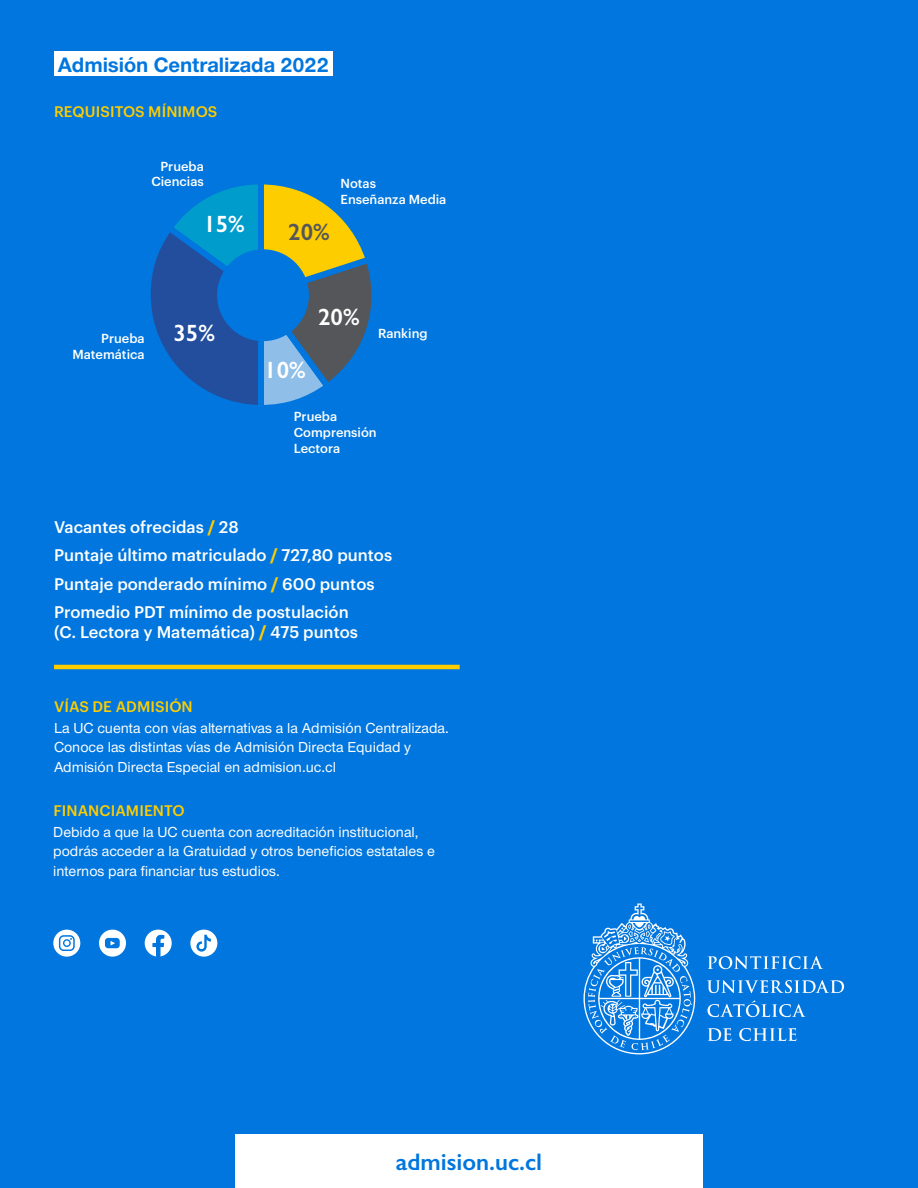
<style>
.page{position:relative;width:918px;height:1188px;background:#0176de}
.page>*{position:absolute;margin:0;border:0;box-sizing:border-box;transform-origin:0 0}
.t1{font:600 24px "Gill Sans";color:#0176de}
.t2{font:600 23.55px "Gill Sans";color:#fff}
.t3{font:600 23.55px "Gill Sans";color:#55565a}
.t4{font:700 21.6px "Nimbus Sans Novus T";color:#0176de}
.t5{font:500 16.5px/28.3px "Graphik";color:#fff}
.t6{font:500 15px/19.5px "Nimbus Sans Novus T";color:#fff}
.t7{font:500 15px "Graphik";letter-spacing:.005em;color:#fecd00}
.t8{font:500 12.9px/15.8px "Graphik";color:#fff}
.s1{font-weight:700;color:#fecd00}
</style>
<div class="page">
<svg style="left:150px;top:184px;width:222px;height:221px"></svg>
<div style="left:54px;top:51px;width:279px;height:25px;background:#fff"></div>
<div style="left:235px;top:1134px;width:468px;height:54px;background:#fff"></div>
<hr style="left:54px;top:665px;width:406px;height:4px;background:#fecd00">
<div style="left:53px;top:930px;width:27px;height:27px;background:#fff;border-radius:50%"></div>
<svg style="left:59px;top:935px;width:16px;height:16px"></svg>
<div style="left:99px;top:930px;width:27px;height:27px;background:#fff;border-radius:50%"></div>
<svg style="left:105px;top:938px;width:15px;height:10px"></svg>
<svg style="left:708px;top:956px;width:115px;height:13px"></svg>
<svg style="left:707px;top:980px;width:137px;height:13px"></svg>
<svg style="left:707px;top:1000px;width:99px;height:17px"></svg>
<svg style="left:708px;top:1028px;width:23px;height:13px"></svg>
<svg style="left:739px;top:1028px;width:57px;height:13px"></svg>
<svg style="left:583px;top:903px;width:112px;height:152px"></svg>
<div style="left:217px;top:249px;width:92px;height:92px;background:#0176de;border-radius:50%"></div>
<svg style="left:145px;top:930px;width:27px;height:27px"></svg>
<div style="left:190px;top:930px;width:27px;height:27px;background:#fff;border-radius:50%"></div>
<svg style="left:196px;top:935px;width:15px;height:17px"></svg>
<h3 class="t4" style="left:58px;top:52px;width:272px">Admisión Centralizada 2022</h3>
<p class="t7" style="left:54px;top:100px;width:165px">REQUISITOS MÍNIMOS</p>
<p class="t8" style="left:151px;top:157px;width:54px;text-align:right">Prueba<br>Ciencias</p>
<h2 class="t2" style="left:203px;top:210px;width:43px">15%</h2>
<h2 class="t3" style="left:288px;top:218px;width:43px">20%</h2>
<p class="t8" style="left:341px;top:175px;width:107px">Notas<br>Enseñanza Media</p>
<p class="t8" style="left:72px;top:329px;width:74px;text-align:right">Prueba<br>Matemática</p>
<h2 class="t2" style="left:173px;top:319px;width:43px">35%</h2>
<h2 class="t2" style="left:318px;top:302px;width:43px">20%</h2>
<h2 class="t2" style="left:264px;top:356px;width:43px">10%</h2>
<p class="t8" style="left:378px;top:324px;width:51px">Ranking</p>
<p class="t8" style="left:294px;top:408px;width:84px">Prueba<br>Comprensión<br>Lectora</p>
<p class="t5" style="left:54px;top:511px;width:340px">Vacantes ofrecidas <span class="s1">/</span> 28<br>Puntaje último matriculado <span class="s1">/</span> 727,80 puntos Puntaje ponderado mínimo <span class="s1">/</span> 600 puntos Promedio PDT mínimo de postulación</p>
<p class="t5" style="left:54px;top:616px;width:306px">(C. Lectora y Matemática) <span class="s1">/</span> 475 puntos</p>
<p class="t7" style="left:54px;top:695px;width:140px">VÍAS DE ADMISIÓN</p>
<p class="t6" style="left:54px;top:718px;width:396px">La UC cuenta con vías alternativas a la Admisión Centralizada.<br>Conoce las distintas vías de Admisión Directa Equidad y<br>Admisión Directa Especial en admision.uc.cl</p>
<p class="t7" style="left:53px;top:799px;width:133px">FINANCIAMIENTO</p>
<p class="t6" style="left:53px;top:822px;width:383px">Debido a que la UC cuenta con acreditación institucional, podrás acceder a la Gratuidad y otros beneficios estatales e internos para financiar tus estudios.</p>
<h1 class="t1" style="left:396px;top:1147px;width:148px">admision.uc.cl</h1>
</div>
